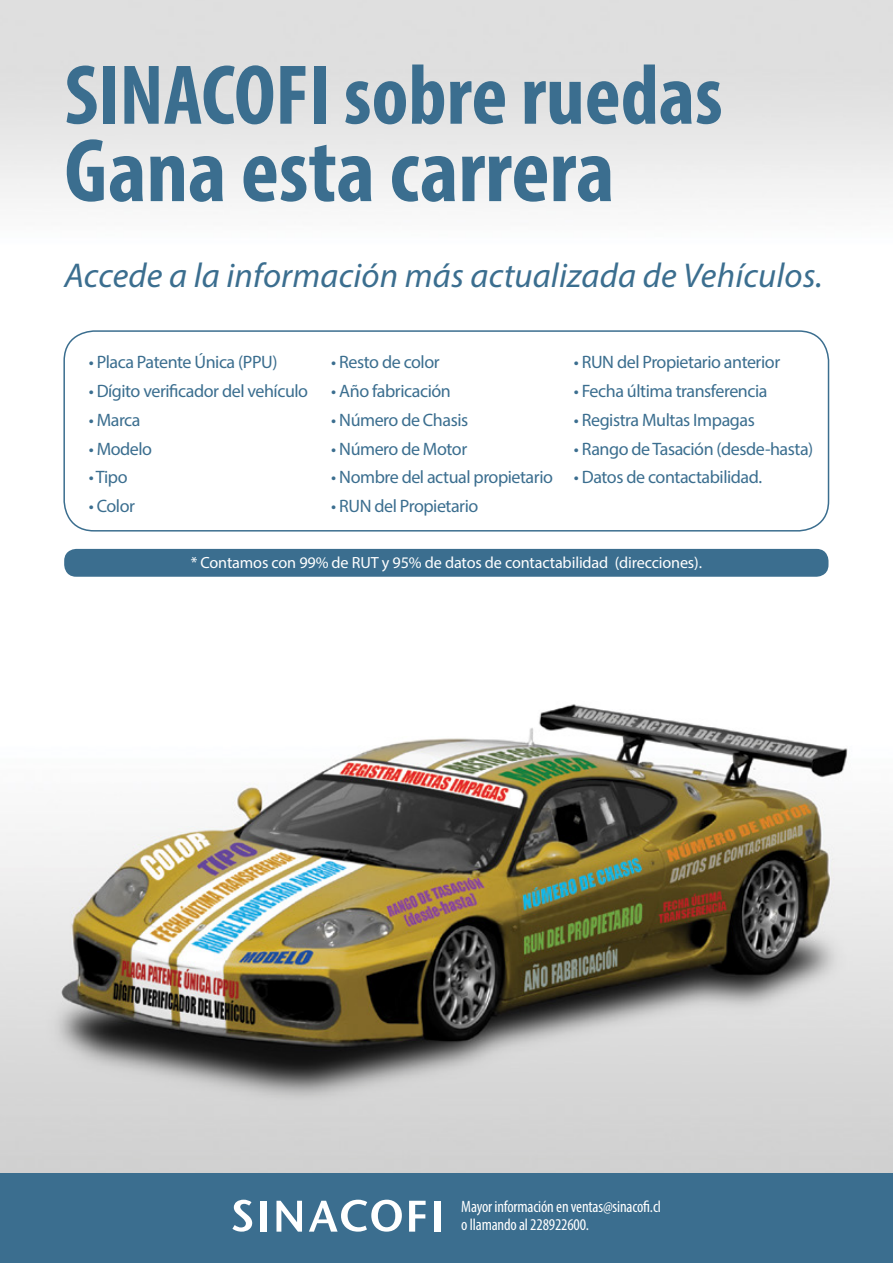
<style>
.page{position:relative;width:893px;height:1263px;background:#fff}
.page>*{position:absolute;margin:0;border:0;box-sizing:border-box;transform-origin:0 0}
.t1{font:700 condensed 90.75px "Myriad Pro";color:#3b6e8f}
.t2{font:700 condensed 85.65px "Myriad Pro";color:#3b6e8f}
.t3{font:italic 34.5px "Myriad Pro";letter-spacing:.005em;color:#3b6e8f}
.t4{font:18px "Myriad Pro";letter-spacing:-.025em;color:#3b6e8f}
.t5{font:condensed 16.5px/17.7px "Myriad Pro";letter-spacing:-.01em;color:#fff}
.t6{font:16.2px "Myriad Pro";letter-spacing:-.01em;color:#fff}
</style>
<div class="page">
<img style="left:0;top:0;width:893px;height:1173px">
<div style="left:0;top:1173px;width:893px;height:90px;background:#3b6e8f"></div>
<svg style="left:232px;top:1200px;width:20px;height:31px"></svg>
<div style="left:260px;top:1201px;width:6px;height:30px;background:#fff"></div>
<div style="left:434px;top:1201px;width:6px;height:30px;background:#fff"></div>
<svg style="left:276px;top:1201px;width:26px;height:30px"></svg>
<svg style="left:309px;top:1200px;width:93px;height:31px"></svg>
<svg style="left:409px;top:1201px;width:17px;height:30px"></svg>
<div style="left:64px;top:549px;width:764px;height:28px;background:#3b6e8f;border-radius:12px"></div>
<div style="left:63px;top:330px;width:766px;height:201px;border:2px solid #3b6e8f;border-radius:30px"></div>
<h2 class="t2" style="left:65px;top:42px;width:660px">SINACOFI sobre ruedas</h2>
<h1 class="t1" style="left:65px;top:114px;width:551px">Gana esta carrera</h1>
<h3 class="t3" style="left:65px;top:254px;width:760px">Accede a la información más actualizada de Vehículos.</h3>
<p class="t4" style="left:89px;top:351px;width:190px">• Placa Patente Única (PPU)</p>
<p class="t4" style="left:89px;top:380px;width:221px">• Dígito verificador del vehículo</p>
<p class="t4" style="left:89px;top:409px;width:53px">• Marca</p>
<p class="t4" style="left:89px;top:437px;width:65px">• Modelo</p>
<p class="t4" style="left:89px;top:466px;width:40px">• Tipo</p>
<p class="t4" style="left:89px;top:495px;width:48px">• Color</p>
<p class="t4" style="left:331px;top:351px;width:110px">• Resto de color</p>
<p class="t4" style="left:331px;top:380px;width:121px">• Año fabricación</p>
<p class="t4" style="left:331px;top:409px;width:138px">• Número de Chasis</p>
<p class="t4" style="left:331px;top:437px;width:137px">• Número de Motor</p>
<p class="t4" style="left:331px;top:466px;width:223px">• Nombre del actual propietario</p>
<p class="t4" style="left:331px;top:495px;width:149px">• RUN del Propietario</p>
<p class="t4" style="left:574px;top:351px;width:208px">• RUN del Propietario anterior</p>
<p class="t4" style="left:574px;top:380px;width:195px">• Fecha última transferencia</p>
<p class="t4" style="left:574px;top:409px;width:182px">• Registra Multas Impagas</p>
<p class="t4" style="left:574px;top:437px;width:241px">• Rango de Tasación (desde-hasta)</p>
<p class="t4" style="left:574px;top:466px;width:190px">• Datos de contactabilidad.</p>
<p class="t6" style="left:191px;top:552px;width:513px">* Contamos con 99% de RUT y 95% de datos de contactabilidad (direcciones).</p>
<p class="t5" style="left:461px;top:1198px;width:201px">Mayor información en ventas@sinacofi.cl o llamando al 228922600.</p>
</div>
